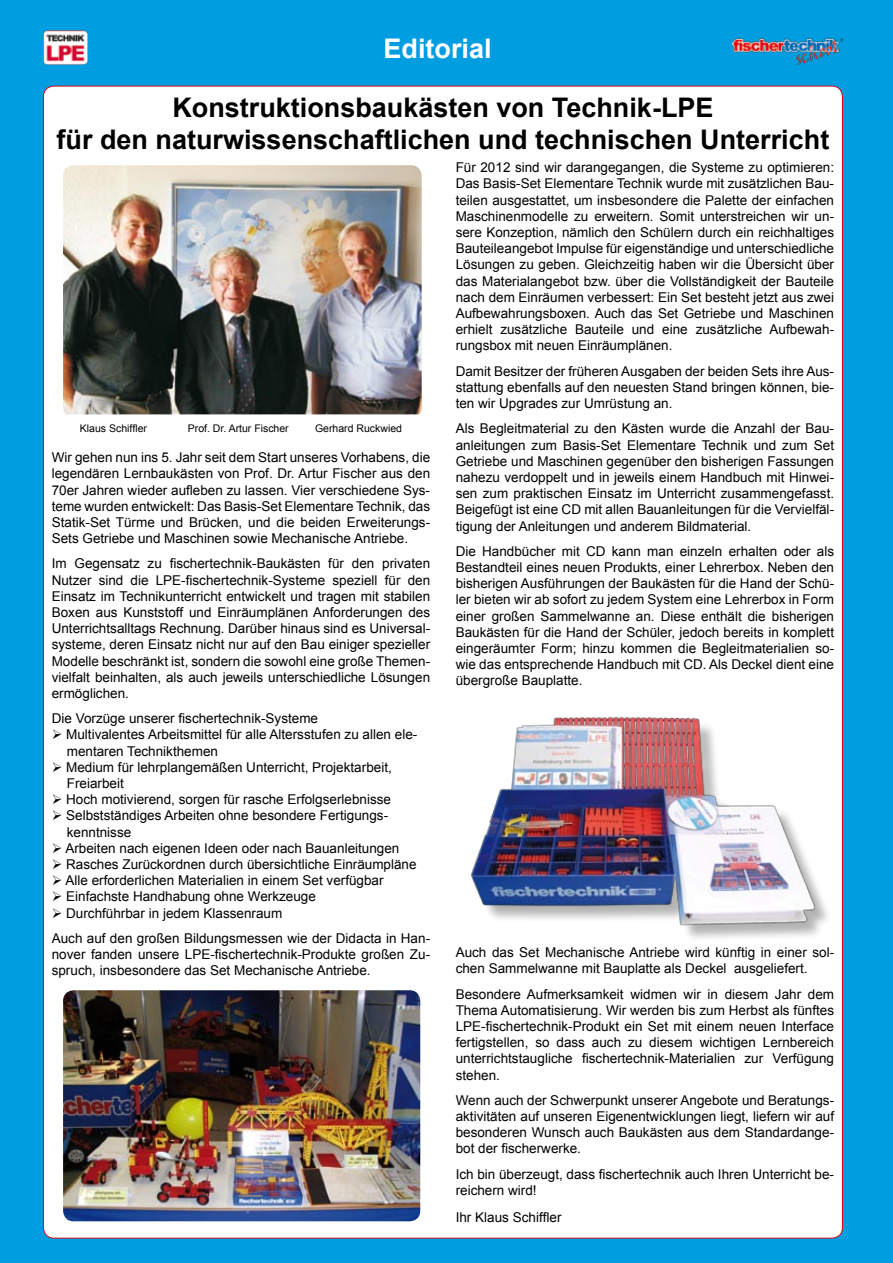
<style>
.page{position:relative;width:893px;height:1263px;background:#009ee0}
.page>*{position:absolute;margin:0;border:0;box-sizing:border-box;transform-origin:0 0}
.t1{font:700 27px/32.4px "Arial";color:#000;text-align:center}
.t2{font:700 27px "Arial";color:#fff}
.t3{font:13.5px/16.2px "Arial";color:#000;text-align:justify}
.t4{font:10.5px "Arial";color:#000}
</style>
<div class="page">
<img style="left:43px;top:31px;width:44px;height:34px">
<img style="left:733px;top:31px;width:110px;height:34px">
<div style="left:43px;top:86px;width:799px;height:1152px;background:#fff;border-radius:11px"></div>
<img style="left:63px;top:165px;width:359px;height:249px">
<img style="left:63px;top:990px;width:357px;height:231px">
<div style="left:473px;top:720px;width:372px;height:253px;background:#000;opacity:.3"></div>
<img style="left:471px;top:716px;width:346px;height:214px">
<h1 class="t2" style="left:384px;top:31px;width:110px">Editorial</h1>
<h1 class="t1" style="left:57px;top:92px;width:774px">Konstruktionsbaukästen von Technik-LPE<br>für den naturwissenschaftlichen und technischen Unterricht</h1>
<p class="t3" style="left:456px;top:160px;width:380px">Für 2012 sind wir darangegangen, die Systeme zu optimieren:<br>Das Basis-Set Elementare Technik wurde mit zusätzlichen Bau&shy;teilen ausgestattet, um insbesondere die Palette der einfachen Maschinenmodelle zu erweitern. Somit unterstreichen wir un&shy;sere Konzeption, nämlich den Schülern durch ein reichhaltiges Bauteileangebot Impulse für eigenständige und unterschiedliche Lösungen zu geben. Gleichzeitig haben wir die Übersicht über das Materialangebot bzw. über die Vollständigkeit der Bauteile nach dem Einräumen verbessert: Ein Set besteht jetzt aus zwei Aufbewahrungsboxen. Auch das Set Getriebe und Maschinen erhielt zusätzliche Bauteile und eine zusätzliche Aufbewah&shy;rungsbox mit neuen Einräumplänen.</p>
<p class="t3" style="left:456px;top:363px;width:380px">Damit Besitzer der früheren Ausgaben der beiden Sets ihre Aus&shy;stattung ebenfalls auf den neuesten Stand bringen können, bie&shy;ten wir Upgrades zur Umrüstung an.</p>
<p class="t3" style="left:456px;top:421px;width:380px">Als Begleitmaterial zu den Kästen wurde die Anzahl der Bau&shy;anleitungen zum Basis-Set Elementare Technik und zum Set Getriebe und Maschinen gegenüber den bisherigen Fassungen nahezu verdoppelt und in jeweils einem Handbuch mit Hinwei&shy;sen zum praktischen Einsatz im Unterricht zusammengefasst.<br>Beigefügt ist eine CD mit allen Bauanleitungen für die Vervielfäl&shy;tigung der Anleitungen und anderem Bildmaterial.</p>
<p class="t3" style="left:456px;top:543px;width:380px">Die Handbücher mit CD kann man einzeln erhalten oder als Bestandteil eines neuen Produkts, einer Lehrerbox. Neben den bisherigen Ausführungen der Baukästen für die Hand der Schü&shy;ler bieten wir ab sofort zu jedem System eine Lehrerbox in Form einer großen Sammelwanne an. Diese enthält die bisherigen Baukästen für die Hand der Schüler, jedoch bereits in komplett eingeräumter Form; hinzu kommen die Begleitmaterialien so&shy;wie das entsprechende Handbuch mit CD. Als Deckel dient eine übergroße Bauplatte.</p>
<p class="t4" style="left:80px;top:422px;width:69px">Klaus Schiffler</p>
<p class="t4" style="left:188px;top:422px;width:102px">Prof. Dr. Artur Fischer</p>
<p class="t4" style="left:315px;top:422px;width:88px">Gerhard Ruckwied</p>
<p class="t3" style="left:52px;top:449px;width:380px">Wir gehen nun ins 5. Jahr seit dem Start unseres Vorhabens, die legendären Lernbaukästen von Prof. Dr. Artur Fischer aus den 70er Jahren wieder aufleben zu lassen. Vier verschiedene Sys&shy;teme wurden entwickelt: Das Basis-Set Elementare Technik, das Statik-Set Türme und Brücken, und die beiden Erweiterungs-Sets Getriebe und Maschinen sowie Mechanische Antriebe.</p>
<p class="t3" style="left:52px;top:556px;width:380px">Im Gegensatz zu fischertechnik-Baukästen für den privaten Nutzer sind die LPE-fischertechnik-Systeme speziell für den Einsatz im Technikunterricht entwickelt und tragen mit stabilen Boxen aus Kunststoff und Einräumplänen Anforderungen des Unterrichtsalltags Rechnung. Darüber hinaus sind es Universal&shy;systeme, deren Einsatz nicht nur auf den Bau einiger spezieller Modelle beschränkt ist, sondern die sowohl eine große Themen&shy;vielfalt beinhalten, als auch jeweils unterschiedliche Lösungen ermöglichen.</p>
<p class="t3" style="left:52px;top:710px;width:268px">Die Vorzüge unserer fischertechnik-Systeme</p>
<p class="t3" style="left:67px;top:727px;width:352px;text-indent:-15px">➢ Multivalentes Arbeitsmittel für alle Altersstufen zu allen ele&shy;mentaren Technikthemen</p>
<p class="t3" style="left:67px;top:759px;width:327px;text-indent:-15px">➢ Medium für lehrplangemäßen Unterricht, Projektarbeit,<br>Freiarbeit</p>
<p class="t3" style="left:52px;top:791px;width:341px">➢ Hoch motivierend, sorgen für rasche Erfolgserlebnisse</p>
<p class="t3" style="left:67px;top:808px;width:323px;text-indent:-15px">➢ Selbstständiges Arbeiten ohne besondere Fertigungs&shy;kenntnisse</p>
<p class="t3" style="left:52px;top:840px;width:349px">➢ Arbeiten nach eigenen Ideen oder nach Bauanleitungen</p>
<p class="t3" style="left:52px;top:856px;width:366px">➢ Rasches Zurückordnen durch übersichtliche Einräumpläne</p>
<p class="t3" style="left:52px;top:872px;width:333px">➢ Alle erforderlichen Materialien in einem Set verfügbar</p>
<p class="t3" style="left:52px;top:889px;width:266px">➢ Einfachste Handhabung ohne Werkzeuge</p>
<p class="t3" style="left:52px;top:900px;width:380px;line-height:25.2px">➢ Durchführbar in jedem Klassenraum<br>Auch auf den großen Bildungsmessen wie der Didacta in Han-</p>
<p class="t3" style="left:52px;top:946px;width:380px">nover fanden unsere LPE-fischertechnik-Produkte großen Zu&shy;spruch, insbesondere das Set Mechanische Antriebe.</p>
<p class="t3" style="left:456px;top:944px;width:380px">Auch das Set Mechanische Antriebe wird künftig in einer sol&shy;chen Sammelwanne mit Bauplatte als Deckel ausgeliefert.</p>
<p class="t3" style="left:456px;top:986px;width:380px">Besondere Aufmerksamkeit widmen wir in diesem Jahr dem Thema Automatisierung. Wir werden bis zum Herbst als fünftes LPE-fischertechnik-Produkt ein Set mit einem neuen Interface fertigstellen, so dass auch zu diesem wichtigen Lernbereich unterrichtstaugliche fischertechnik-Materialien zur Verfügung stehen.</p>
<p class="t3" style="left:456px;top:1092px;width:380px">Wenn auch der Schwerpunkt unserer Angebote und Beratungs&shy;aktivitäten auf unseren Eigenentwicklungen liegt, liefern wir auf besonderen Wunsch auch Baukästen aus dem Standardange&shy;bot der fischerwerke.</p>
<p class="t3" style="left:456px;top:1166px;width:380px">Ich bin überzeugt, dass fischertechnik auch Ihren Unterricht be&shy;reichern wird!</p>
<p class="t3" style="left:456px;top:1209px;width:107px">Ihr Klaus Schiffler</p>
</div>
